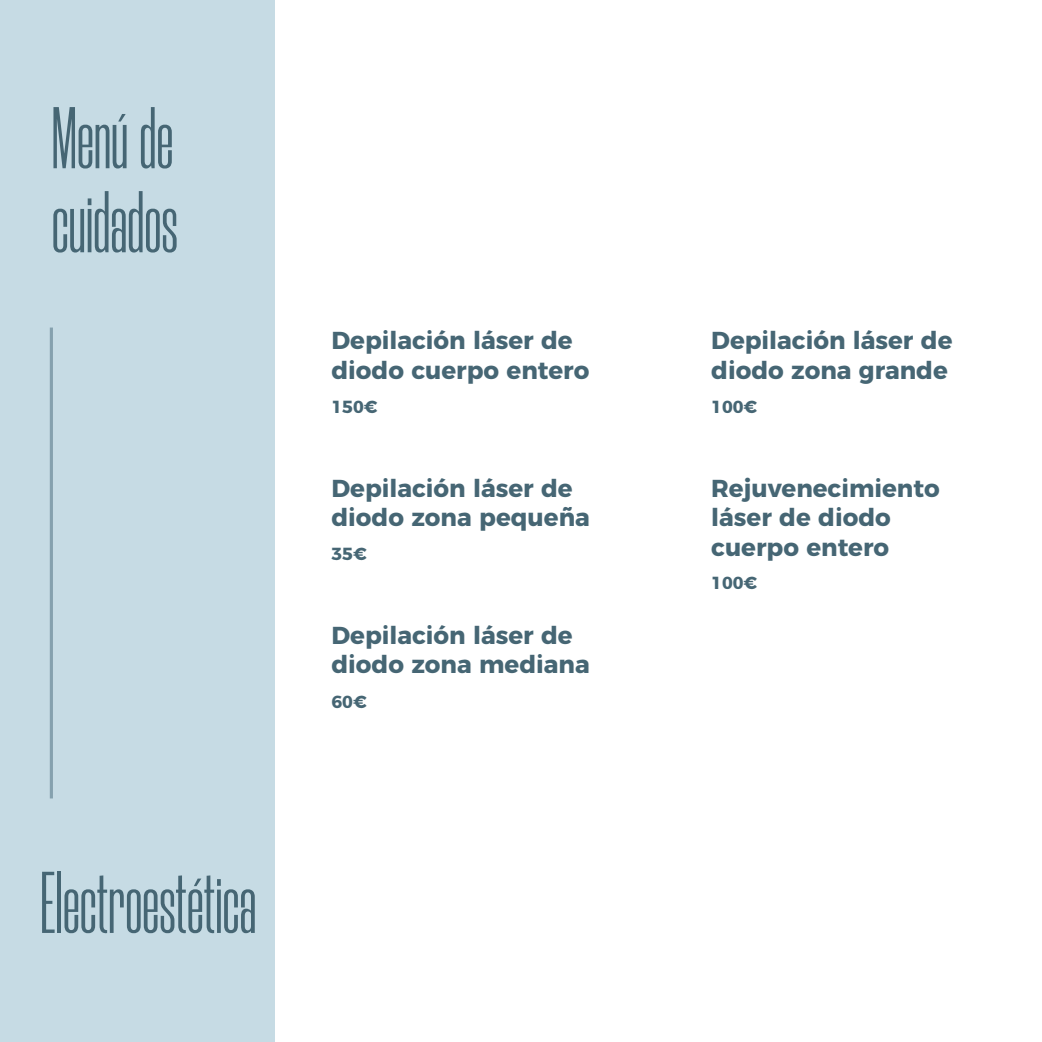
<style>
.page{position:relative;width:1042px;height:1042px;background:#fff}
.page>*{position:absolute;margin:0;border:0;box-sizing:border-box;transform-origin:0 0}
.t1{font:87.5px/84px "Morganite";color:#466674}
.t2{font:700 24.5px/29.4px "Montserrat";color:#466674}
.t3{font:700 17.5px "Montserrat";color:#466674}
</style>
<div class="page">
<div style="left:0;top:0;width:274px;height:1042px;background:#c6dbe4"></div>
<hr style="left:50px;top:327px;width:3px;height:471px;background:#85a1ae">
<h1 class="t1" style="left:52px;top:97px;width:128px">Menú de cuidados</h1>
<h1 class="t1" style="left:40px;top:861px;width:218px">Electroestética</h1>
<p class="t2" style="left:331px;top:324px;width:259px">Depilación láser de diodo cuerpo entero</p>
<p class="t3" style="left:331px;top:392px;width:48px">150€</p>
<p class="t2" style="left:331px;top:471px;width:260px">Depilación láser de diodo zona pequeña</p>
<p class="t3" style="left:331px;top:539px;width:37px">35€</p>
<p class="t2" style="left:331px;top:618px;width:260px">Depilación láser de diodo zona mediana</p>
<p class="t3" style="left:331px;top:687px;width:37px">60€</p>
<p class="t2" style="left:711px;top:324px;width:243px">Depilación láser de diodo zona grande</p>
<p class="t3" style="left:711px;top:392px;width:48px">100€</p>
<p class="t2" style="left:711px;top:471px;width:230px">Rejuvenecimiento láser de diodo cuerpo entero</p>
<p class="t3" style="left:711px;top:569px;width:48px">100€</p>
</div>
